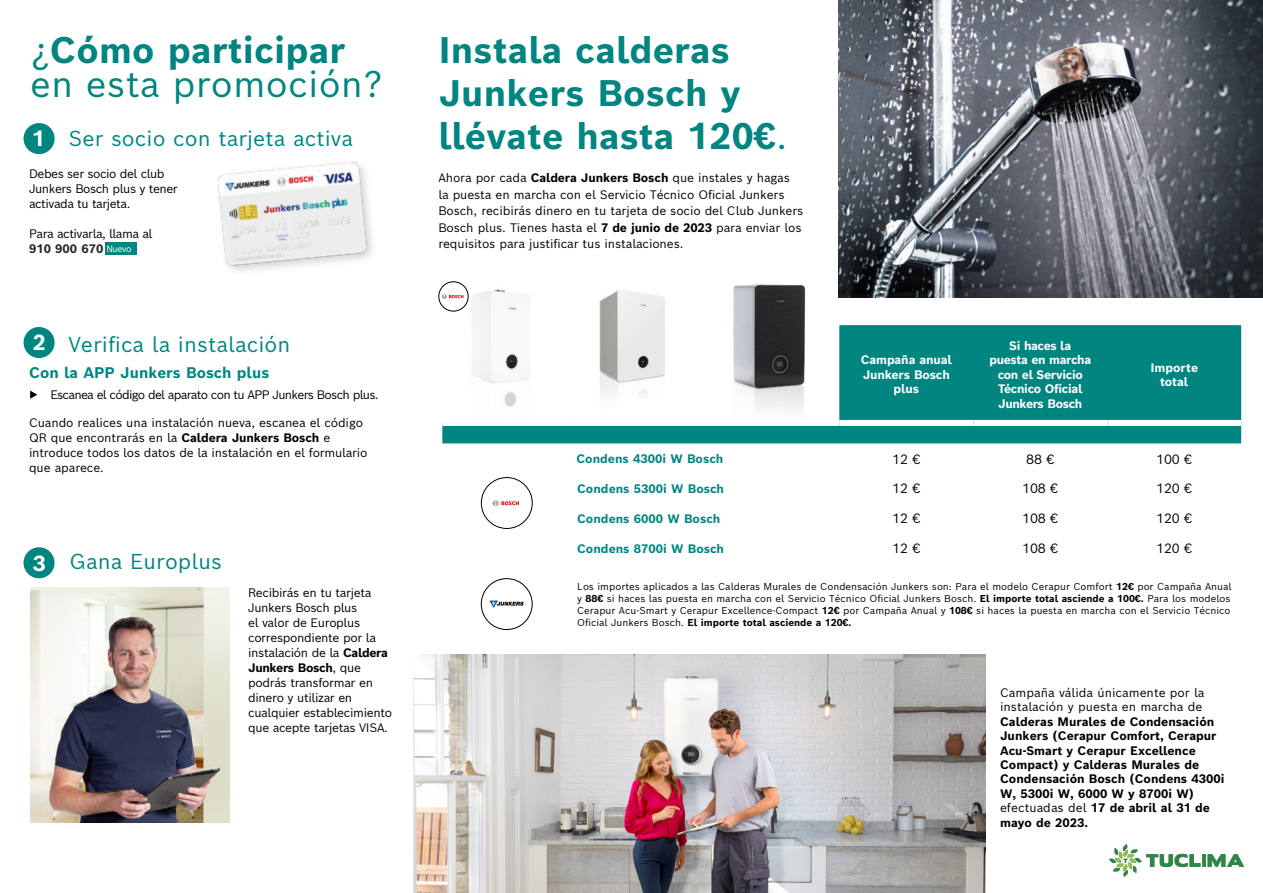
<style>
.page{position:relative;width:1263px;height:893px;background:#fff}
.page>*{position:absolute;margin:0;border:0;box-sizing:border-box;transform-origin:0 0}
.t1{font:700 36px/43.2px "Bosch Sans";letter-spacing:.005em;color:#008581}
.t2{font:36px/34.5px "Bosch Sans";letter-spacing:.005em;color:#008581}
.t3{font:700 21.3px "Bosch Sans";color:#fff}
.t4{font:21px "Bosch Sans";letter-spacing:.005em;color:#008581}
.t5{font:700 15px "Bosch Sans";color:#008581}
.t6{font:13.05px "Bosch Sans";letter-spacing:-.01em;color:#000}
.t7{font:12px/15px "Bosch Sans";letter-spacing:-.02em;color:#000}
.t8{font:700 12px/14.4px "Bosch Sans";color:#000}
.t9{font:12px/15px "Bosch Sans";letter-spacing:-.04em;color:#000}
.t10{font:700 12px "Bosch Sans";color:#008581}
.t11{font:700 12px/14.4px "Bosch Sans";letter-spacing:-.03em;color:#fff;text-align:center}
.t12{font:12px/14.4px "Bosch Sans";color:#000}
.t13{font:12px "Bosch Sans";letter-spacing:-.06em;color:#000}
.t14{font:700 12px/14.4px "Bosch Sans";letter-spacing:-.01em;color:#fff;text-align:center}
.t15{font:700 12px/14.4px "Bosch Sans";color:#fff;text-align:center}
.t16{font:9.75px/11.7px "Bosch Sans";color:#000;text-align:justify}
.s1{font-weight:700}
.s2{color:#010202}
.s3{font-weight:700;color:#282827}
.s4{font-size:9px;color:#fff}
.s5{font-weight:400}
</style>
<div class="page">
<svg style="left:30px;top:391px;width:7px;height:8px"></svg>
<img style="left:217px;top:161px;width:155px;height:110px">
<img style="left:30px;top:588px;width:199px;height:235px">
<div style="left:24px;top:123px;width:31px;height:31px;background:#008581;border-radius:50%"></div>
<div style="left:24px;top:327px;width:31px;height:31px;background:#008581;border-radius:50%"></div>
<div style="left:24px;top:547px;width:31px;height:31px;background:#008581;border-radius:50%"></div>
<div style="left:106px;top:243px;width:31px;height:12px;background:#008581"></div>
<img style="left:413px;top:655px;width:573px;height:238px">
<img style="left:838px;top:0;width:425px;height:298px">
<svg style="left:442px;top:325px;width:799px;height:118px;fill:#008581"></svg>
<div style="left:442px;top:420px;width:129px;height:6px;background:#fff"></div>
<div style="left:571px;top:420px;width:268px;height:6px;background:#fff"></div>
<div style="left:839px;top:420px;width:134px;height:6px;background:#fff"></div>
<div style="left:973px;top:420px;width:134px;height:6px;background:#fff"></div>
<div style="left:1107px;top:420px;width:134px;height:6px;background:#fff"></div>
<div style="left:481px;top:477px;width:51px;height:51px;border:1px solid #000;border-radius:50%"></div>
<svg style="left:493px;top:500px;width:26px;height:6px"></svg>
<div style="left:481px;top:579px;width:51px;height:51px;border:1px solid #000;border-radius:50%"></div>
<svg style="left:490px;top:601px;width:34px;height:6px"></svg>
<img style="left:468px;top:289px;width:66px;height:131px">
<img style="left:598px;top:290px;width:69px;height:130px">
<img style="left:731px;top:283px;width:77px;height:137px">
<div style="left:439px;top:282px;width:29px;height:29px;border:1px solid #000;border-radius:50%"></div>
<svg style="left:442px;top:294px;width:21px;height:5px"></svg>
<img style="left:1109px;top:844px;width:135px;height:33px">
<h1 class="t2" style="left:30px;top:29px;width:354px">¿<span class="s1">Cómo participar </span>en esta promoción?</h1>
<h3 class="t4" style="left:68px;top:121px;width:286px">Ser socio con tarjeta activa</h3>
<h2 class="t3" style="left:32px;top:121px;width:14px">1</h2>
<p class="t9" style="left:29px;top:165px;width:150px">Debes ser socio del club<br>Junkers Bosch plus y tener activada tu tarjeta.</p>
<p class="t9" style="left:29px;top:225px;width:125px">Para activarla, llama a<span class="s2">l<br></span><span class="s3">910 900 670</span> <span class="s4">Nuevo</span></p>
<h2 class="t3" style="left:33px;top:325px;width:14px">2</h2>
<h3 class="t4" style="left:68px;top:327px;width:223px">Verifica la instalación</h3>
<p class="t5" style="left:29px;top:360px;width:242px">Con la APP Junkers Bosch plus</p>
<p class="t13" style="left:50px;top:385px;width:330px">Escanea el código del aparato con tu APP Junkers Bosch plus.</p>
<p class="t7" style="left:29px;top:414px;width:340px">Cuando realices una instalación nueva, escanea el código QR que encontrarás en la <span class="s1">Caldera Junkers Bosch</span> e introduce todos los datos de la instalación en el formulario que aparece.</p>
<h2 class="t3" style="left:33px;top:545px;width:14px">3</h2>
<h3 class="t4" style="left:69px;top:544px;width:154px">Gana Europlus</h3>
<p class="t7" style="left:248px;top:584px;width:145px">Recibirás en tu tarjeta<br>Junkers Bosch plus<br>el valor de Europlus correspondiente por la instalación de la <span class="s1">Caldera<br>Junkers Bosch</span>, que podrás transformar en dinero y utilizar en cualquier establecimiento que acepte tarjetas VISA.</p>
<h1 class="t1" style="left:438px;top:25px;width:350px">Instala calderas<br>Junkers Bosch y llévate hasta 120€<span class="s5">.</span></h1>
<p class="t7" style="left:438px;top:169px;width:367px;line-height:16.5px">Ahora por cada <span class="s1">Caldera Junkers Bosch</span> que instales y hagas<br>la puesta en marcha con el Servicio Técnico Oficial Junkers Bosch, recibirás dinero en tu tarjeta de socio del Club Junkers Bosch plus. Tienes hasta el <span class="s1">7 de junio de 2023</span> para enviar los requisitos para justificar tus instalaciones.</p>
<p class="t14" style="left:861px;top:352px;width:93px">Campaña anual<br>Junkers Bosch plus</p>
<p class="t11" style="left:989px;top:337px;width:103px">Si haces la puesta en marcha con el Servicio<br>Técnico Oficial<br>Junkers Bosch</p>
<p class="t15" style="left:1150px;top:359px;width:49px">Importe total</p>
<p class="t10" style="left:576px;top:449px;width:149px">Condens 4300i W Bosch</p>
<p class="t6" style="left:892px;top:448px;width:30px">12 €</p>
<p class="t6" style="left:1026px;top:448px;width:30px">88 €</p>
<p class="t6" style="left:1156px;top:448px;width:37px">100 €</p>
<p class="t10" style="left:577px;top:478px;width:149px">Condens 5300i W Bosch</p>
<p class="t6" style="left:892px;top:478px;width:30px">12 €</p>
<p class="t6" style="left:1022px;top:478px;width:37px">108 €</p>
<p class="t6" style="left:1156px;top:478px;width:37px">120 €</p>
<p class="t10" style="left:577px;top:508px;width:145px">Condens 6000 W Bosch</p>
<p class="t6" style="left:892px;top:507px;width:30px">12 €</p>
<p class="t6" style="left:1022px;top:507px;width:37px">108 €</p>
<p class="t6" style="left:1156px;top:507px;width:37px">120 €</p>
<p class="t10" style="left:577px;top:538px;width:149px">Condens 8700i W Bosch</p>
<p class="t6" style="left:892px;top:537px;width:30px">12 €</p>
<p class="t6" style="left:1022px;top:537px;width:37px">108 €</p>
<p class="t6" style="left:1156px;top:537px;width:37px">120 €</p>
<p class="t16" style="left:577px;top:580px;width:656px">Los importes aplicados a las Calderas Murales de Condensación Junkers son: Para el modelo Cerapur Comfort <span class="s1">12€</span> por Campaña Anual y <span class="s1">88€</span> si haces las puesta en marcha con el Servicio Técnico Oficial Junkers Bosch. <span class="s1">El importe total asciende a 100€.</span> Para los modelos Cerapur Acu-Smart y Cerapur Excellence-Compact <span class="s1">12€</span> por Campaña Anual y <span class="s1">108€</span> si haces la puesta en marcha con el Servicio Técnico Oficial Junkers Bosch. <span class="s1">El importe total asciende a 120€.</span></p>
<p class="t12" style="left:1000px;top:684px;width:206px">Campaña válida únicamente por la instalación y puesta en marcha de</p>
<p class="t8" style="left:1000px;top:713px;width:226px">Calderas Murales de Condensación<br>Junkers (Cerapur Comfort, Cerapur<br>Acu-Smart y Cerapur Excellence<br>Compact) y Calderas Murales de<br>Condensación Bosch (Condens 4300i<br>W, 5300i W, 6000 W y 8700i W) <span class="s5">efectuadas del</span> 17 de abril al 31 de mayo de 2023.</p>
</div>
